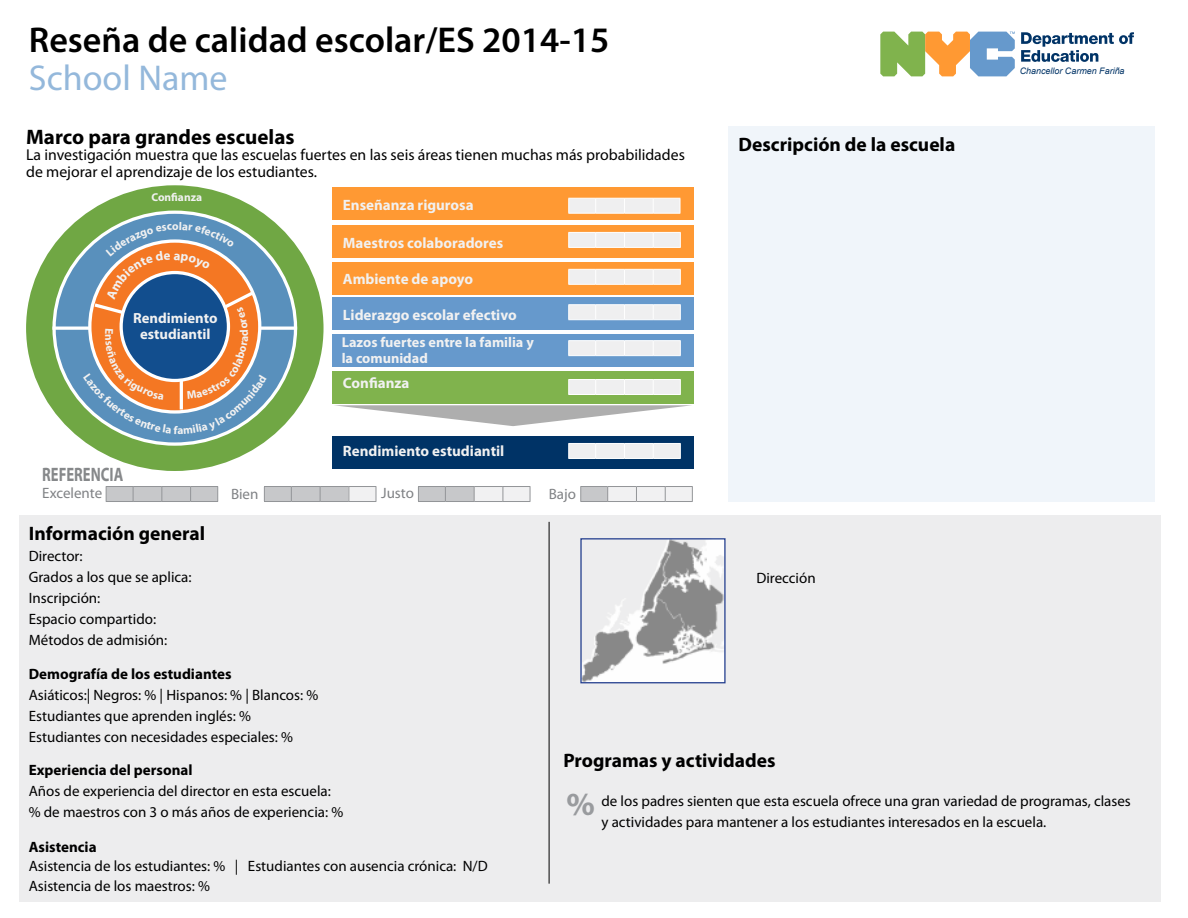
<style>
.page{position:relative;width:1188px;height:918px;background:#fff}
.page>*{position:absolute;margin:0;border:0;box-sizing:border-box;transform-origin:0 0}
.t1{font:600 36px "Myriad Pro";color:#000}
.t2{font:36px "Myriad Pro";color:#94b8db}
.t3{font:700 32.25px "Myriad Pro";color:#999b9e}
.t4{font:700 21px "Myriad Pro";color:#000}
.t5{font:700 19.5px "Myriad Pro";color:#000}
.t6{font:700 19.5px "Myriad Pro";color:#86888a;scale:.75 1}
.t7{font:15.75px/16.5px "Myriad Pro";color:#000}
.t8{font:15px/21px "Myriad Pro";color:#000}
.t9{font:700 15px "Myriad Pro";color:#f1f1f1}
.t10{font:700 15px "Myriad Pro";color:#000}
.t11{font:15px "Myriad Pro";color:#808285}
.t12{font:700 14.7px/16.4px "Myriad Pro";color:#f1f1f1;text-align:center}
.t13{font:700 14.25px/16.5px "Myriad Pro";color:#f1f1f1}
.t14{font:700 11.4px "Myriad Pro";color:#f1f1f1}
.t15{font:italic 9px "Arial";color:#036}
</style>
<div class="page">
<div style="left:20px;top:515px;width:1141px;height:387px;background:#ededee"></div>
<div style="left:728px;top:126px;width:427px;height:375px;background:#f0f5fa"></div>
<div style="left:332px;top:187px;width:362px;height:32px;background:#f93"></div>
<div style="left:332px;top:225px;width:362px;height:33px;background:#f93"></div>
<div style="left:332px;top:262px;width:362px;height:33px;background:#f93"></div>
<div style="left:332px;top:298px;width:362px;height:32px;background:#69c"></div>
<div style="left:332px;top:334px;width:362px;height:33px;background:#69c"></div>
<div style="left:332px;top:371px;width:362px;height:33px;background:#80b34d"></div>
<div style="left:332px;top:436px;width:362px;height:33px;background:#036"></div>
<div style="left:26px;top:185px;width:298px;height:286px;background:#70a744;border-radius:50%"></div>
<svg style="left:54px;top:212px;width:242px;height:232px;background:#6f9ec4"></svg>
<hr style="left:52px;top:327px;width:245px;height:3px;background:#fff">
<hr style="left:549px;top:522px;width:1px;height:362px;background:#000">
<svg style="left:568px;top:198px;width:113px;height:16px;background:#f1efed"></svg>
<img style="left:582px;top:540px;width:142px;height:141px">
<div style="left:580px;top:538px;width:146px;height:145px;border:1px solid #25408f"></div>
<svg style="left:335px;top:405px;width:356px;height:21px"></svg>
<svg style="left:568px;top:232px;width:113px;height:16px;background:#f1f0f0"></svg>
<svg style="left:568px;top:269px;width:113px;height:16px;background:#f1f0ef"></svg>
<svg style="left:568px;top:379px;width:113px;height:16px;background:#f1f1f1"></svg>
<svg style="left:568px;top:443px;width:113px;height:16px;background:#f0f0f1"></svg>
<svg style="left:568px;top:304px;width:113px;height:16px;background:#eeeff1"></svg>
<svg style="left:568px;top:340px;width:113px;height:16px;background:#eff0f1"></svg>
<svg style="left:1021px;top:32px;width:113px;height:30px"></svg>
<svg style="left:880px;top:32px;width:135px;height:44px"></svg>
<svg style="left:580px;top:486px;width:113px;height:16px"></svg>
<svg style="left:418px;top:486px;width:113px;height:16px"></svg>
<svg style="left:264px;top:486px;width:113px;height:16px"></svg>
<svg style="left:106px;top:486px;width:112px;height:16px;background:#bebfc2"></svg>
<svg style="left:83px;top:222px;width:184px;height:212px;background:#8a8583"></svg>
<h1 class="t1" style="left:29px;top:17px;width:582px">Reseña de calidad escolar/ES 2014-15</h1>
<h1 class="t2" style="left:29px;top:55px;width:200px">School Name</h1>
<h3 class="t4" style="left:26px;top:123px;width:270px">Marco para grandes escuelas</h3>
<h3 class="t5" style="left:739px;top:132px;width:218px">Descripción de la escuela</h3>
<p class="t7" style="left:26px;top:146px;width:660px">La investigación muestra que las escuelas fuertes en las seis áreas tienen muchas más probabilidades de mejorar el aprendizaje de los estudiantes.</p>
<p class="t9" style="left:343px;top:195px;width:132px">Enseñanza rigurosa</p>
<p class="t9" style="left:343px;top:233px;width:162px">Maestros colaboradores</p>
<p class="t9" style="left:343px;top:269px;width:132px">Ambiente de apoyo</p>
<p class="t9" style="left:343px;top:306px;width:175px">Liderazgo escolar efectivo</p>
<p class="t14" style="left:151px;top:190px;width:52px">Confianza</p>
<p class="t12" style="left:133px;top:309px;width:86px">Rendimiento estudiantil</p>
<p class="t13" style="left:342px;top:333px;width:194px">Lazos fuertes entre la familia y la comunidad</p>
<p class="t14" style="left:177px;top:422px;width:8px">a</p>
<p class="t9" style="left:343px;top:374px;width:68px">Confianza</p>
<p class="t9" style="left:343px;top:441px;width:163px">Rendimiento estudiantil</p>
<h3 class="t6" style="left:42px;top:461px;width:110px">REFERENCIA</h3>
<p class="t11" style="left:42px;top:483px;width:61px">Excelente</p>
<p class="t11" style="left:231px;top:485px;width:29px">Bien</p>
<p class="t11" style="left:381px;top:483px;width:34px">Justo</p>
<p class="t11" style="left:549px;top:485px;width:29px">Bajo</p>
<p class="t15" style="left:1020px;top:65px;width:106px">Chancellor Carmen Fariña</p>
<h3 class="t5" style="left:29px;top:521px;width:178px">Información general</h3>
<p class="t8" style="left:29px;top:545px;width:164px">Director:<br>Grados a los que se aplica:<br>Inscripción:<br>Espacio compartido:<br>Métodos de admisión:</p>
<p class="t10" style="left:29px;top:665px;width:204px">Demografía de los estudiantes</p>
<p class="t8" style="left:29px;top:685px;width:291px">Asiáticos:| Negros: % | Hispanos: % | Blancos: %<br>Estudiantes que aprenden inglés: %<br>Estudiantes con necesidades especiales: %</p>
<p class="t10" style="left:29px;top:761px;width:165px">Experiencia del personal</p>
<p class="t8" style="left:29px;top:781px;width:316px">Años de experiencia del director en esta escuela: % de maestros con 3 o más años de experiencia: %</p>
<p class="t10" style="left:29px;top:837px;width:69px">Asistencia</p>
<p class="t8" style="left:29px;top:856px;width:460px;line-height:19.5px">Asistencia de los estudiantes: % | Estudiantes con ausencia crónica: N/D<br>Asistencia de los maestros: %</p>
<p class="t8" style="left:756px;top:567px;width:61px">Dirección</p>
<h3 class="t5" style="left:563px;top:748px;width:214px">Programas y actividades</h3>
<h2 class="t3" style="left:566px;top:784px;width:30px">%</h2>
<p class="t8" style="left:601px;top:791px;width:531px">de los padres sienten que esta escuela ofrece una gran variedad de programas, clases y actividades para mantener a los estudiantes interesados en la escuela.</p>
</div>
